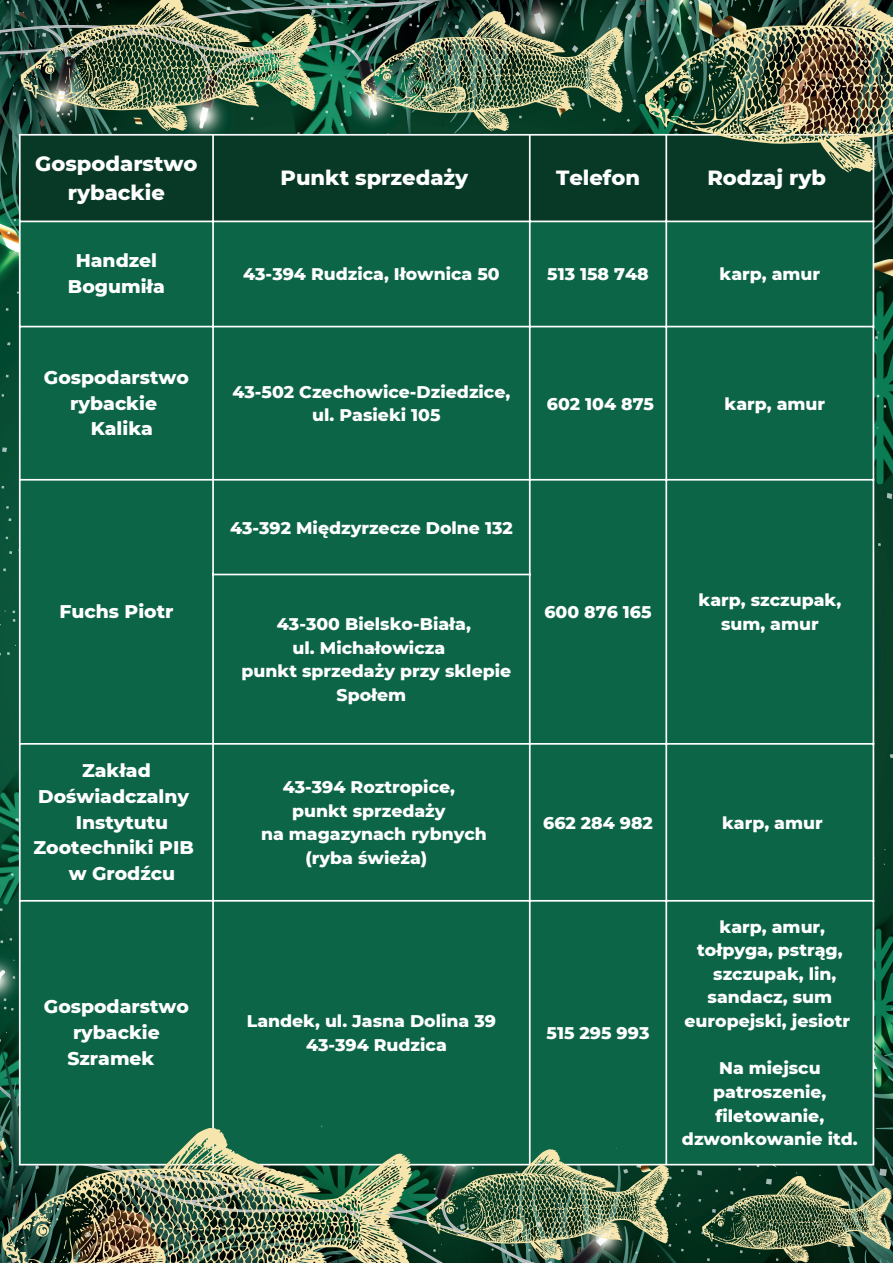
<style>
.page{position:relative;width:893px;height:1263px;background:#fff}
.page>*{position:absolute;margin:0;border:0;box-sizing:border-box;transform-origin:0 0}
.t1{font:800 21px/29.2px "Montserrat";color:#fff;text-align:center}
.t2{font:800 18.75px/25.9px "Montserrat";color:#fff;text-align:center}
.t3{font:800 17.25px/23.6px "Montserrat";color:#fff;text-align:center}
</style>
<div class="page">
<img style="left:0;top:0;width:893px;height:1263px">
<div style="left:21px;top:136px;width:851px;height:85px;background:#083926"></div>
<div style="left:21px;top:222px;width:851px;height:942px;background:#0d6547"></div>
<hr style="left:19px;top:136px;width:2px;height:1028px;background:#fff">
<hr style="left:212px;top:136px;width:2px;height:1028px;background:#fff">
<hr style="left:529px;top:136px;width:1px;height:1028px;background:#fff">
<hr style="left:665px;top:136px;width:2px;height:1028px;background:#fff">
<hr style="left:872px;top:136px;width:2px;height:1028px;background:#fff">
<hr style="left:19px;top:134px;width:855px;height:2px;background:#fff">
<hr style="left:19px;top:221px;width:855px;height:1px;background:#fff">
<hr style="left:19px;top:326px;width:855px;height:1px;background:#fff">
<hr style="left:19px;top:479px;width:855px;height:2px;background:#fff">
<hr style="left:212px;top:574px;width:318px;height:1px;background:#fff">
<hr style="left:19px;top:743px;width:855px;height:2px;background:#fff">
<hr style="left:19px;top:900px;width:855px;height:2px;background:#fff">
<hr style="left:19px;top:1164px;width:855px;height:1px;background:#fff">
<img style="left:2px;top:1125px;width:410px;height:138px">
<img style="left:645px;top:0;width:248px;height:173px">
<img style="left:20px;top:0;width:297px;height:131px">
<img style="left:426px;top:1148px;width:243px;height:113px">
<img style="left:361px;top:9px;width:263px;height:123px">
<svg style="left:702px;top:1175px;width:190px;height:88px;background:#486247"></svg>
<p class="t1" style="left:35px;top:147px;width:164px">Gospodarstwo rybackie</p>
<p class="t2" style="left:68px;top:247px;width:98px">Handzel<br>Bogumiła</p>
<p class="t2" style="left:44px;top:363px;width:146px">Gospodarstwo rybackie<br>Kalika</p>
<p class="t1" style="left:281px;top:162px;width:189px">Punkt sprzedaży</p>
<p class="t1" style="left:556px;top:162px;width:85px">Telefon</p>
<p class="t1" style="left:707px;top:162px;width:120px">Rodzaj ryb</p>
<p class="t3" style="left:243px;top:261px;width:258px">43-394 Rudzica, Iłownica 50</p>
<p class="t3" style="left:547px;top:261px;width:103px">513 158 748</p>
<p class="t3" style="left:719px;top:261px;width:102px">karp, amur</p>
<p class="t3" style="left:232px;top:379px;width:279px">43-502 Czechowice-Dziedzice, ul. Pasieki 105</p>
<p class="t3" style="left:547px;top:391px;width:109px">602 104 875</p>
<p class="t3" style="left:724px;top:391px;width:102px">karp, amur</p>
<p class="t2" style="left:59px;top:597px;width:115px">Fuchs Piotr</p>
<p class="t2" style="left:82px;top:756px;width:70px">Zakład</p>
<p class="t2" style="left:38px;top:782px;width:152px">Doświadczalny</p>
<p class="t2" style="left:76px;top:808px;width:94px">Instytutu</p>
<p class="t2" style="left:34px;top:834px;width:162px">Zootechniki PIB</p>
<p class="t2" style="left:69px;top:860px;width:108px">w Grodźcu</p>
<p class="t2" style="left:44px;top:992px;width:146px">Gospodarstwo rybackie<br>Szramek</p>
<p class="t3" style="left:230px;top:515px;width:284px">43-392 Międzyrzecze Dolne 132</p>
<p class="t3" style="left:698px;top:587px;width:144px">karp, szczupak,</p>
<p class="t3" style="left:544px;top:599px;width:109px">600 876 165</p>
<p class="t3" style="left:277px;top:611px;width:195px">43-300 Bielsko-Biała,</p>
<p class="t3" style="left:721px;top:611px;width:99px">sum, amur</p>
<p class="t3" style="left:293px;top:635px;width:154px">ul. Michałowicza</p>
<p class="t3" style="left:242px;top:658px;width:271px">punkt sprzedaży przy sklepie</p>
<p class="t3" style="left:336px;top:682px;width:71px">Społem</p>
<p class="t3" style="left:283px;top:774px;width:174px">43-394 Roztropice,</p>
<p class="t3" style="left:292px;top:798px;width:155px">punkt sprzedaży</p>
<p class="t3" style="left:261px;top:821px;width:227px">na magazynach rybnych</p>
<p class="t3" style="left:305px;top:845px;width:123px">(ryba świeża)</p>
<p class="t3" style="left:247px;top:1008px;width:251px">Landek, ul. Jasna Dolina 39<br>43-394 Rudzica</p>
<p class="t3" style="left:543px;top:810px;width:111px">662 284 982</p>
<p class="t3" style="left:722px;top:810px;width:102px">karp, amur</p>
<p class="t3" style="left:546px;top:1020px;width:104px">515 295 993</p>
<p class="t3" style="left:719px;top:914px;width:107px">karp, amur,</p>
<p class="t3" style="left:697px;top:937px;width:147px">tołpyga, pstrąg,</p>
<p class="t3" style="left:713px;top:961px;width:125px">szczupak, lin,</p>
<p class="t3" style="left:707px;top:984px;width:126px">sandacz, sum</p>
<p class="t3" style="left:684px;top:1008px;width:167px">europejski, jesiotr</p>
<p class="t3" style="left:682px;top:1055px;width:177px">Na miejscu patroszenie, filetowanie, dzwonkowanie itd.</p>
</div>
